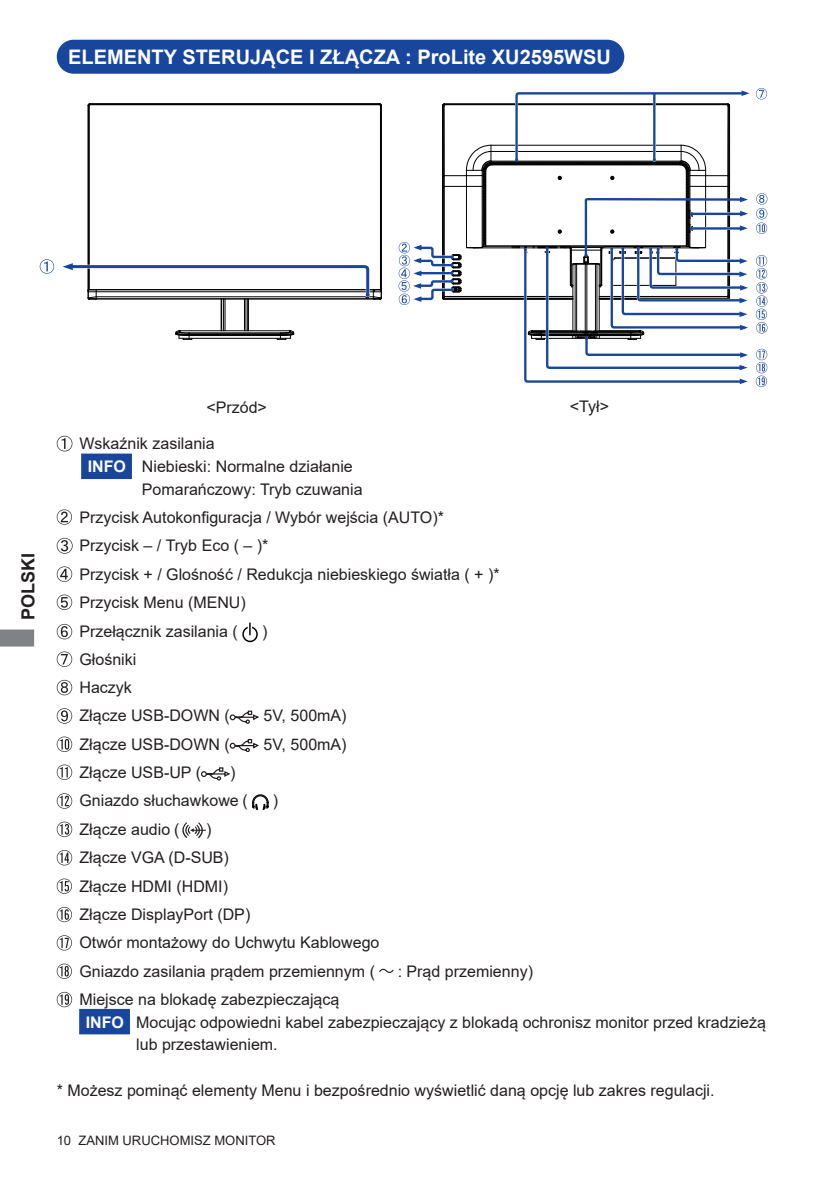
<style>
.page{position:relative;width:840px;height:1191px;background:#fff}
.page>*{position:absolute;margin:0;border:0;box-sizing:border-box;transform-origin:0 0}
.t1{font:700 20px "Arial";color:#fff}
.t2{font:700 18px "Arial";color:#231f20}
.t3{font:16px/28.4px "Arial";color:#231f20}
.t4{font:700 16px "Arial";color:#fff}
.t5{font:13px "Arial";color:#231f20}
</style>
<div class="page">
<svg style="left:0;top:629px;width:34px;height:17px"></svg>
<div style="left:58px;top:41px;width:565px;height:32px;background:#18469d;border-radius:16px"></div>
<div style="left:57px;top:40px;width:567px;height:34px;border:2px solid #18469d;border-radius:16px"></div>
<svg style="left:398px;top:88px;width:369px;height:299px"></svg>
<hr style="left:88px;top:106px;width:1px;height:184px;background:#030303">
<hr style="left:89px;top:106px;width:1px;height:184px;background:#030303">
<hr style="left:179px;top:338px;width:111px;height:1px;background:#030303">
<hr style="left:189px;top:335px;width:91px;height:1px;background:#030303">
<hr style="left:189px;top:334px;width:91px;height:1px;background:#030303">
<hr style="left:189px;top:333px;width:91px;height:1px;background:#030303">
<hr style="left:180px;top:330px;width:109px;height:1px;background:#030303">
<hr style="left:221px;top:299px;width:1px;height:32px;background:#030303">
<hr style="left:223px;top:299px;width:1px;height:32px;background:#030303">
<hr style="left:224px;top:299px;width:1px;height:32px;background:#030303">
<hr style="left:244px;top:299px;width:1px;height:32px;background:#030303">
<hr style="left:245px;top:299px;width:1px;height:32px;background:#030303">
<hr style="left:247px;top:299px;width:1px;height:32px;background:#030303">
<hr style="left:248px;top:299px;width:1px;height:32px;background:#030303">
<hr style="left:380px;top:105px;width:1px;height:185px;background:#030303">
<hr style="left:381px;top:105px;width:1px;height:185px;background:#030303">
<hr style="left:90px;top:104px;width:289px;height:1px;background:#030303">
<hr style="left:90px;top:103px;width:289px;height:1px;background:#030303">
<svg style="left:175px;top:330px;width:17px;height:10px"></svg>
<svg style="left:277px;top:330px;width:17px;height:10px"></svg>
<svg style="left:40px;top:259px;width:342px;height:41px"></svg>
<div style="left:81px;top:453px;width:51px;height:26px;background:#18469d;border:2px solid #18469d"></div>
<div style="left:79px;top:1009px;width:51px;height:25px;background:#18469d"></div>
<svg style="left:57px;top:436px;width:15px;height:15px"></svg>
<svg style="left:57px;top:509px;width:15px;height:16px"></svg>
<svg style="left:57px;top:538px;width:15px;height:15px"></svg>
<svg style="left:57px;top:566px;width:15px;height:16px"></svg>
<svg style="left:57px;top:594px;width:15px;height:16px"></svg>
<svg style="left:57px;top:624px;width:15px;height:15px"></svg>
<div style="left:242px;top:626px;width:16px;height:16px;border:1px solid #000;border-radius:50%"></div>
<svg style="left:247px;top:622px;width:5px;height:13px"></svg>
<svg style="left:249px;top:622px;width:1px;height:13px"></svg>
<svg style="left:57px;top:651px;width:15px;height:16px"></svg>
<svg style="left:57px;top:680px;width:15px;height:15px"></svg>
<svg style="left:57px;top:708px;width:15px;height:15px"></svg>
<svg style="left:230px;top:710px;width:29px;height:13px"></svg>
<svg style="left:57px;top:736px;width:15px;height:16px"></svg>
<svg style="left:230px;top:739px;width:29px;height:12px"></svg>
<svg style="left:57px;top:764px;width:15px;height:16px"></svg>
<svg style="left:201px;top:767px;width:29px;height:13px"></svg>
<svg style="left:57px;top:793px;width:15px;height:15px"></svg>
<svg style="left:252px;top:794px;width:16px;height:16px"></svg>
<svg style="left:57px;top:821px;width:15px;height:16px"></svg>
<svg style="left:57px;top:850px;width:15px;height:15px"></svg>
<svg style="left:57px;top:878px;width:15px;height:15px"></svg>
<svg style="left:57px;top:907px;width:15px;height:15px"></svg>
<svg style="left:57px;top:935px;width:15px;height:15px"></svg>
<svg style="left:57px;top:963px;width:15px;height:16px"></svg>
<svg style="left:379px;top:968px;width:14px;height:5px"></svg>
<svg style="left:57px;top:992px;width:15px;height:15px"></svg>
<svg style="left:182px;top:822px;width:24px;height:16px"></svg>
<p class="t1" style="left:68px;top:43px;width:544px">ELEMENTY STERUJĄCE I ZŁĄCZA : ProLite XU2595WSU</p>
<p class="t2" style="left:15px;top:620px;width:69px;rotate:-90deg">POLSKI</p>
<p class="t3" style="left:206px;top:392px;width:62px">&lt;Przód&gt;</p>
<p class="t3" style="left:569px;top:392px;width:41px">&lt;Tył&gt;</p>
<p class="t3" style="left:142px;top:432px;width:222px;line-height:22.6px;text-indent:-62px">Wskaźnik zasilania<br>Niebieski: Normalne działanie<br>Pomarańczowy: Tryb czuwania</p>
<p class="t3" style="left:79px;top:503px;width:421px">Przycisk Autokonfiguracja / Wybór wejścia (AUTO)* Przycisk – / Tryb Eco ( – )*<br>Przycisk + / Glośność / Redukcja niebieskiego światła ( + )* Przycisk Menu (MENU)<br>Przełącznik zasilania (</p>
<p class="t4" style="left:88px;top:455px;width:40px">INFO</p>
<p class="t3" style="left:262px;top:617px;width:7px">)</p>
<p class="t3" style="left:79px;top:645px;width:152px">Głośniki<br>Haczyk<br>Złącze USB-DOWN (</p>
<p class="t3" style="left:263px;top:701px;width:85px">5V, 500mA)</p>
<p class="t3" style="left:79px;top:730px;width:152px">Złącze USB-DOWN (</p>
<p class="t3" style="left:263px;top:730px;width:85px">5V, 500mA)</p>
<p class="t3" style="left:79px;top:758px;width:123px">Złącze USB-UP (</p>
<p class="t3" style="left:79px;top:758px;width:170px;text-indent:151px">)<br>Gniazdo słuchawkowe (</p>
<p class="t3" style="left:273px;top:786px;width:7px">)</p>
<p class="t3" style="left:79px;top:815px;width:301px;text-indent:126px">)<br>Złącze VGA (D-SUB)<br>Złącze HDMI (HDMI)<br>Złącze DisplayPort (DP)<br>Otwór montażowy do Uchwytu Kablowego<br>Gniazdo zasilania prądem przemiennym (</p>
<p class="t3" style="left:79px;top:815px;width:101px">Złącze audio (</p>
<p class="t3" style="left:397px;top:956px;width:137px">: Prąd przemienny)</p>
<p class="t3" style="left:136px;top:988px;width:631px;line-height:22.6px;text-indent:-57px">Miejsce na blokadę zabezpieczającą<br>Mocując odpowiedni kabel zabezpieczający z blokadą ochronisz monitor przed kradzieżą lub przestawieniem.</p>
<p class="t3" style="left:57px;top:1075px;width:659px">* Możesz pominąć elementy Menu i bezpośrednio wyświetlić daną opcję lub zakres regulacji.</p>
<p class="t4" style="left:86px;top:1010px;width:40px">INFO</p>
<p class="t5" style="left:57px;top:1131px;width:220px">10 ZANIM URUCHOMISZ MONITOR</p>
</div>
